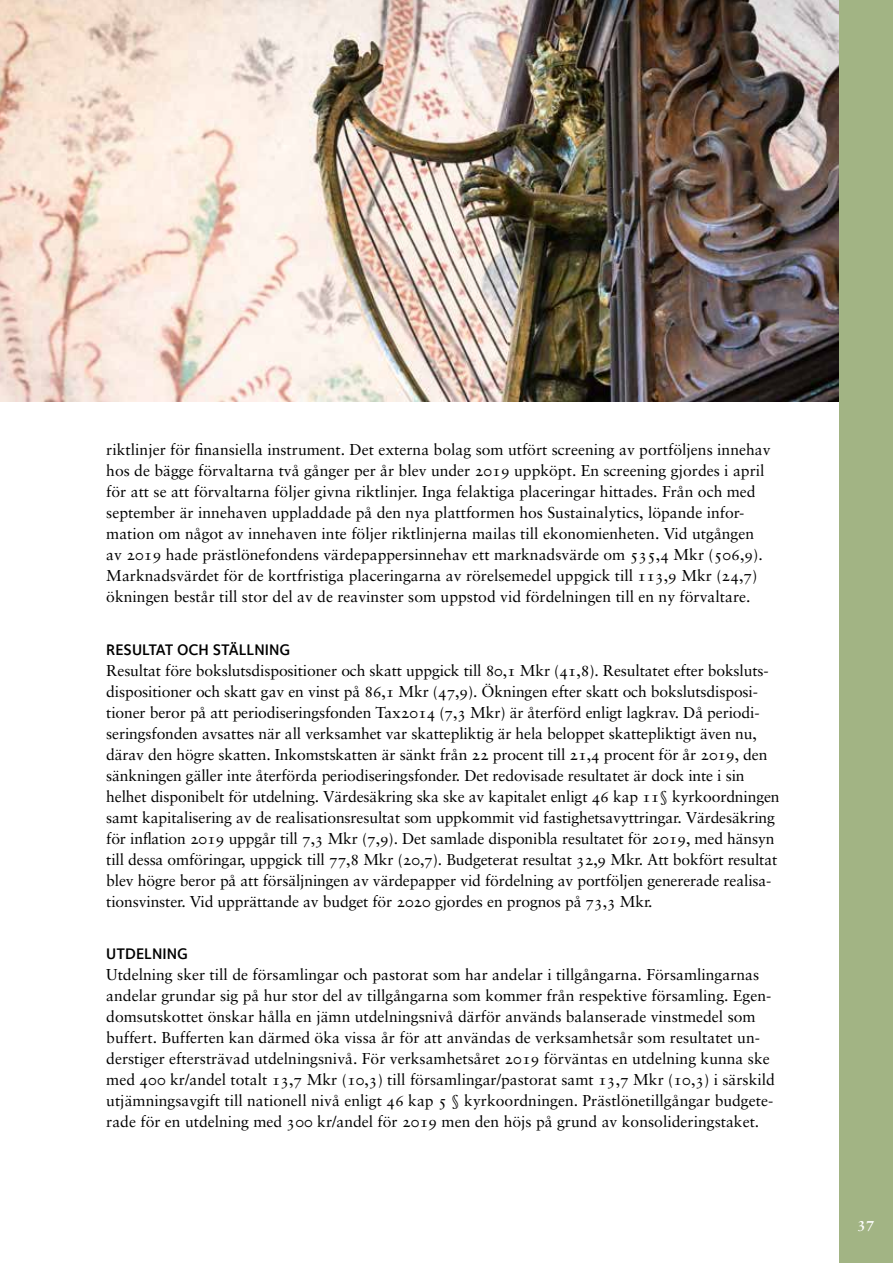
<style>
.page{position:relative;width:893px;height:1263px;background:#fff}
.page>*{position:absolute;margin:0;border:0;box-sizing:border-box;transform-origin:0 0}
.t1{font:15.75px/21px "Sabon Roman Os F";color:#000}
.t2{font:600 15.75px "Foundry Sterling";color:#000}
.t3{font:15px "Sabon Bold Os F";color:#fff}
</style>
<div class="page">
<div style="left:839px;top:0;width:54px;height:1263px;background:#a2b484"></div>
<img style="left:0;top:0;width:839px;height:401px">
<p class="t1" style="left:106px;top:439px;width:666px">riktlinjer för finansiella instrument. Det externa bolag som utfört screening av portföljens innehav hos de bägge förvaltarna två gånger per år blev under 2019 uppköpt. En screening gjordes i april för att se att förvaltarna följer givna riktlinjer. Inga felaktiga placeringar hittades. Från och med september är innehaven uppladdade på den nya plattformen hos Sustainalytics, löpande infor&shy;mation om något av innehaven inte följer riktlinjerna mailas till ekonomienheten. Vid utgången av 2019 hade prästlönefondens värdepappersinnehav ett marknadsvärde om 535,4 Mkr (506,9).<br>Marknadsvärdet för de kortfristiga placeringarna av rörelsemedel uppgick till 113,9 Mkr (24,7) ökningen består till stor del av de reavinster som uppstod vid fördelningen till en ny förvaltare.</p>
<p class="t2" style="left:106px;top:640px;width:185px">RESULTAT OCH STÄLLNING</p>
<p class="t1" style="left:106px;top:659px;width:675px">Resultat före bokslutsdispositioner och skatt uppgick till 80,1 Mkr (41,8). Resultatet efter boksluts&shy;dispositioner och skatt gav en vinst på 86,1 Mkr (47,9). Ökningen efter skatt och bokslutsdisposi&shy;tioner beror på att periodiseringsfonden Tax2014 (7,3 Mkr) är återförd enligt lagkrav. Då periodi&shy;seringsfonden avsattes när all verksamhet var skattepliktig är hela beloppet skattepliktigt även nu, därav den högre skatten. Inkomstskatten är sänkt från 22 procent till 21,4 procent för år 2019, den sänkningen gäller inte återförda periodiseringsfonder. Det redovisade resultatet är dock inte i sin helhet disponibelt för utdelning. Värdesäkring ska ske av kapitalet enligt 46 kap 11§ kyrkoordningen samt kapitalisering av de realisationsresultat som uppkommit vid fastighetsavyttringar. Värdesäkring för inflation 2019 uppgår till 7,3 Mkr (7,9). Det samlade disponibla resultatet för 2019, med hänsyn till dessa omföringar, uppgick till 77,8 Mkr (20,7). Budgeterat resultat 32,9 Mkr. Att bokfört resultat blev högre beror på att försäljningen av värdepapper vid fördelning av portföljen genererade realisa&shy;tionsvinster. Vid upprättande av budget för 2020 gjordes en prognos på 73,3 Mkr.</p>
<p class="t2" style="left:106px;top:944px;width:83px">UTDELNING</p>
<p class="t1" style="left:106px;top:964px;width:670px">Utdelning sker till de församlingar och pastorat som har andelar i tillgångarna. Församlingarnas andelar grundar sig på hur stor del av tillgångarna som kommer från respektive församling. Egen&shy;domsutskottet önskar hålla en jämn utdelningsnivå därför används balanserade vinstmedel som buffert. Bufferten kan därmed öka vissa år för att användas de verksamhetsår som resultatet un&shy;derstiger eftersträvad utdelningsnivå. För verksamhetsåret 2019 förväntas en utdelning kunna ske med 400 kr/andel totalt 13,7 Mkr (10,3) till församlingar/pastorat samt 13,7 Mkr (10,3) i särskild utjämningsavgift till nationell nivå enligt 46 kap 5 § kyrkoordningen. Prästlönetillgångar budgete&shy;rade för en utdelning med 300 kr/andel för 2019 men den höjs på grund av konsolideringstaket.</p>
<p class="t3" style="left:858px;top:1213px;width:18px">37</p>
</div>
